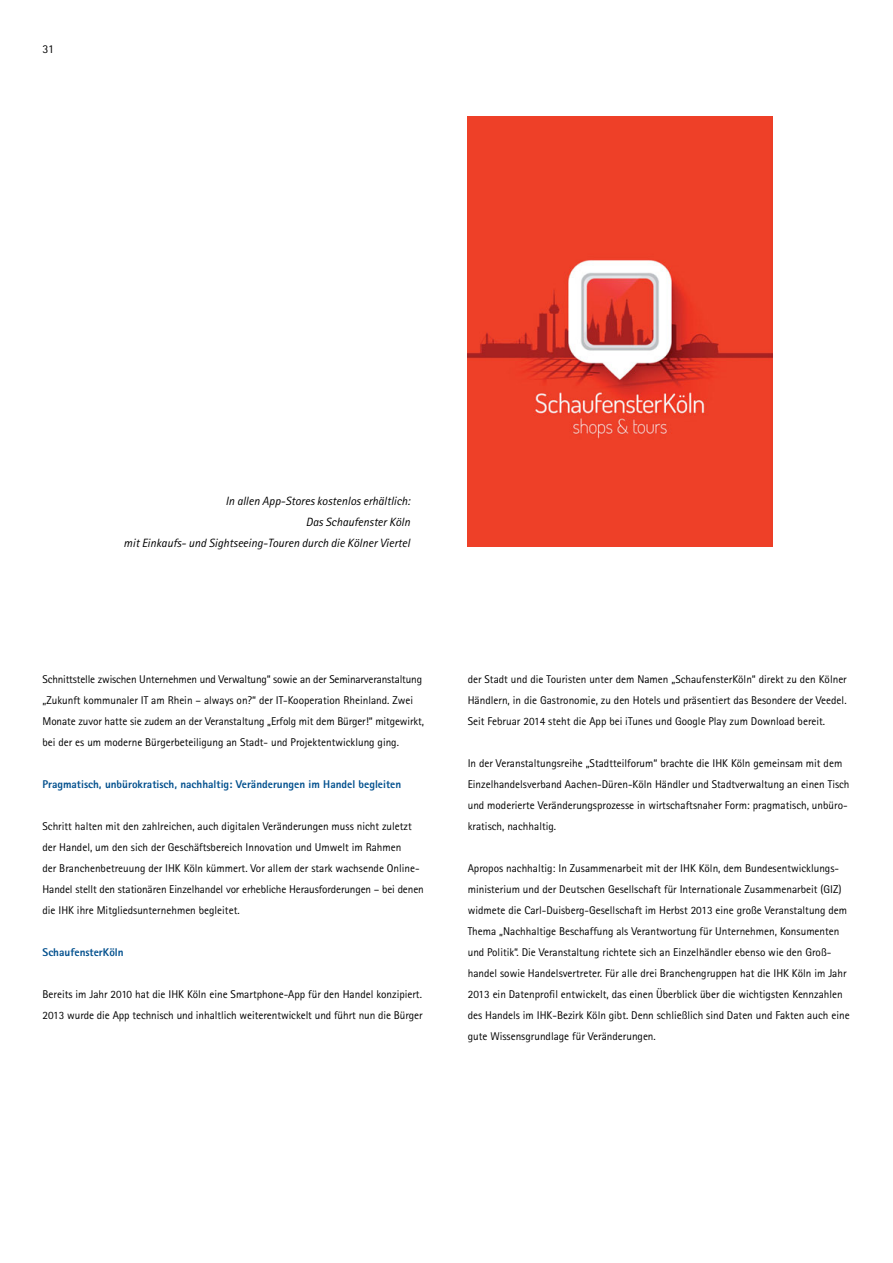
<style>
.page{position:relative;width:893px;height:1263px;background:#fff}
.page>*{position:absolute;margin:0;border:0;box-sizing:border-box;transform-origin:0 0}
.t1{font:italic 12px/21px "Agfa Rotis Sans Serif";color:#000;text-align:right}
.t2{font:12px "Agfa Rotis Sans Serif";color:#000}
.t3{font:11.25px/21px "Agfa Rotis Sans Serif";color:#000}
.t4{font:800 11.25px "Agfa Rotis Sans Serif";color:#004f8d}
</style>
<div class="page">
<img style="left:468px;top:116px;width:304px;height:430px">
<p class="t2" style="left:43px;top:45px;width:13px">31</p>
<p class="t1" style="left:124px;top:491px;width:288px">In allen App-Stores kostenlos erhältlich:<br>Das Schaufenster Köln<br>mit Einkaufs- und Sightseeing-Touren durch die Kölner Viertel</p>
<p class="t3" style="left:43px;top:670px;width:383px">Schnittstelle zwischen Unternehmen und Verwaltung“ sowie an der Seminarveranstaltung „Zukunft kommunaler IT am Rhein – always on?“ der IT-Kooperation Rheinland. Zwei Monate zuvor hatte sie zudem an der Veranstaltung „Erfolg mit dem Bürger!“ mitgewirkt, bei der es um moderne Bürgerbeteiligung an Stadt- und Projektentwicklung ging.</p>
<p class="t4" style="left:43px;top:780px;width:360px">Pragmatisch, unbürokratisch, nachhaltig: Veränderungen im Handel begleiten</p>
<p class="t3" style="left:43px;top:817px;width:383px">Schritt halten mit den zahlreichen, auch digitalen Veränderungen muss nicht zuletzt der Handel, um den sich der Geschäftsbereich Innovation und Umwelt im Rahmen<br>der Branchenbetreuung der IHK Köln kümmert. Vor allem der stark wachsende Online-Handel stellt den stationären Einzelhandel vor erhebliche Herausforderungen – bei denen die IHK ihre Mitgliedsunternehmen begleitet.</p>
<p class="t4" style="left:43px;top:948px;width:83px">SchaufensterKöln</p>
<p class="t3" style="left:43px;top:985px;width:382px">Bereits im Jahr 2010 hat die IHK Köln eine Smartphone-App für den Handel konzipiert.<br>2013 wurde die App technisch und inhaltlich weiterentwickelt und führt nun die Bürger</p>
<p class="t3" style="left:468px;top:670px;width:381px;text-align:justify">der Stadt und die Touristen unter dem Namen „SchaufensterKöln“ direkt zu den Kölner Händlern, in die Gastronomie, zu den Hotels und präsentiert das Besondere der Veedel.<br>Seit Februar 2014 steht die App bei iTunes und Google Play zum Download bereit.</p>
<p class="t3" style="left:468px;top:754px;width:383px">In der Veranstaltungsreihe „Stadtteilforum“ brachte die IHK Köln gemeinsam mit dem Einzelhandelsverband Aachen-Düren-Köln Händler und Stadtverwaltung an einen Tisch und moderierte Veränderungsprozesse in wirtschaftsnaher Form: pragmatisch, unbüro&shy;kratisch, nachhaltig.</p>
<p class="t3" style="left:468px;top:859px;width:383px">Apropos nachhaltig: In Zusammenarbeit mit der IHK Köln, dem Bundesentwicklungs - ministerium und der Deutschen Gesellschaft für Internationale Zusammenarbeit (GIZ) widmete die Carl-Duisberg-Gesellschaft im Herbst 2013 eine große Veranstaltung dem Thema „Nachhaltige Beschaffung als Verantwortung für Unternehmen, Konsumenten und Politik“. Die Veranstaltung richtete sich an Einzelhändler ebenso wie den Groß - handel sowie Handelsvertreter. Für alle drei Branchengruppen hat die IHK Köln im Jahr 2013 ein Datenprofil entwickelt, das einen Überblick über die wichtigsten Kennzahlen des Handels im IHK-Bezirk Köln gibt. Denn schließlich sind Daten und Fakten auch eine gute Wissensgrundlage für Veränderungen.</p>
</div>
